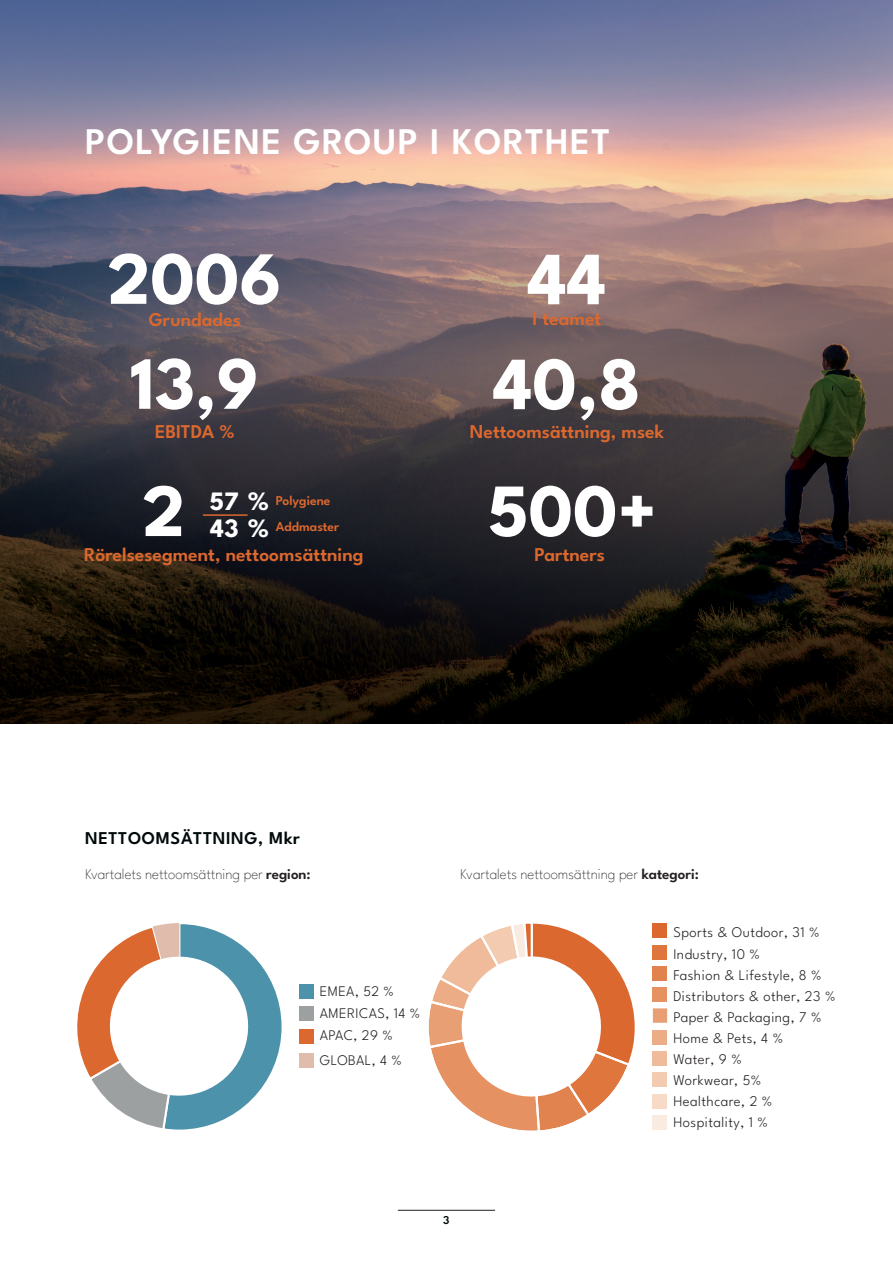
<style>
.page{position:relative;width:893px;height:1263px;background:#fff}
.page>*{position:absolute;margin:0;border:0;box-sizing:border-box;transform-origin:0 0}
.t1{font:700 75px "League Spartan";color:#fff}
.t2{font:600 37.5px "League Spartan";letter-spacing:.035em;color:#fff}
.t3{font:700 26.55px/27px "League Spartan";color:#fff}
.t4{font:600 19.5px "League Spartan";color:#dc682e}
.t5{font:600 18px "League Spartan";letter-spacing:.035em;color:#00090b}
.t6{font:100 15px "League Spartan";letter-spacing:-.005em;color:#231f20}
.t7{font:300 14.85px/21.1px "League Spartan";letter-spacing:.03em;color:#231f20}
.t8{font:300 14.7px/21.3px "League Spartan";letter-spacing:.03em;color:#231f20}
.t9{font:600 13.5px "League Spartan";color:#dc682e}
.t10{font:600 12px "League Spartan";color:#00090b}
.s1{font-weight:600}
</style>
<div class="page">
<hr style="left:398px;top:1210px;width:97px;height:1px;background:#231f20">
<img style="left:0;top:0;width:893px;height:38px">
<svg style="left:0;top:723px;width:893px;height:1px"></svg>
<img style="left:0;top:38px;width:893px;height:685px">
<hr style="left:203px;top:514px;width:45px;height:2px;background:#dc682e">
<div style="left:299px;top:985px;width:14px;height:14px;background:#4c92aa"></div>
<div style="left:299px;top:1006px;width:14px;height:14px;background:#9da0a1"></div>
<div style="left:299px;top:1029px;width:14px;height:14px;background:#db682e"></div>
<svg style="left:77px;top:923px;width:205px;height:207px"></svg>
<div style="left:299px;top:1053px;width:14px;height:14px;background:#e0bcad"></div>
<div style="left:653px;top:945px;width:14px;height:14px;background:#de763e"></div>
<svg style="left:428px;top:923px;width:207px;height:208px"></svg>
<div style="left:653px;top:924px;width:14px;height:14px;background:#db682e"></div>
<div style="left:653px;top:966px;width:14px;height:14px;background:#e1834f"></div>
<div style="left:653px;top:987px;width:14px;height:14px;background:#e59161"></div>
<div style="left:653px;top:1008px;width:14px;height:15px;background:#e89f73"></div>
<div style="left:653px;top:1030px;width:14px;height:14px;background:#ecad86"></div>
<div style="left:653px;top:1051px;width:14px;height:15px;background:#efbb9a"></div>
<div style="left:653px;top:1073px;width:14px;height:14px;background:#f3cbb1"></div>
<div style="left:653px;top:1094px;width:14px;height:14px;background:#f7dbc7"></div>
<div style="left:653px;top:1116px;width:14px;height:14px;background:#f9ebe0"></div>
<h2 class="t2" style="left:85px;top:114px;width:527px">POLYGIENE GROUP I KORTHET</h2>
<h1 class="t1" style="left:108px;top:224px;width:175px">2006</h1>
<h3 class="t4" style="left:149px;top:305px;width:94px">Grundades</h3>
<h1 class="t1" style="left:130px;top:329px;width:130px">13,9</h1>
<h3 class="t4" style="left:155px;top:418px;width:81px">EBITDA %</h3>
<h1 class="t1" style="left:143px;top:457px;width:44px">2</h1>
<h3 class="t3" style="left:210px;top:485px;width:60px">57 %<br>43 %</h3>
<p class="t9" style="left:276px;top:490px;width:56px">Polygiene</p>
<p class="t9" style="left:276px;top:516px;width:65px">Addmaster</p>
<h1 class="t1" style="left:527px;top:225px;width:80px">44</h1>
<h3 class="t4" style="left:532px;top:305px;width:70px">I teamet</h3>
<h1 class="t1" style="left:493px;top:330px;width:149px">40,8</h1>
<h3 class="t4" style="left:470px;top:417px;width:196px">Nettoomsättning, msek</h3>
<h1 class="t1" style="left:488px;top:457px;width:171px">500+</h1>
<h3 class="t4" style="left:84px;top:541px;width:281px">Rörelsesegment, nettoomsättning</h3>
<h3 class="t4" style="left:534px;top:541px;width:72px">Partners</h3>
<p class="t5" style="left:85px;top:825px;width:216px">NETTOOMSÄTTNING, Mkr</p>
<p class="t6" style="left:85px;top:863px;width:227px">Kvartalets nettoomsättning per <span class="s1">region:</span></p>
<p class="t8" style="left:320px;top:979px;width:102px">EMEA, 52 %<br>AMERICAS, 14 %</p>
<p class="t8" style="left:320px;top:1022px;width:83px;line-height:24.2px">APAC, 29 %<br>GLOBAL, 4 %</p>
<p class="t6" style="left:460px;top:863px;width:240px">Kvartalets nettoomsättning per <span class="s1">kategori:</span></p>
<p class="t7" style="left:673px;top:920px;width:164px">Sports &amp; Outdoor, 31 %<br>Industry, 10 %<br>Fashion &amp; Lifestyle, 8 %<br>Distributors &amp; other, 23 %<br>Paper &amp; Packaging, 7 %<br>Home &amp; Pets, 4 %<br>Water, 9 %<br>Workwear, 5%<br>Healthcare, 2 %<br>Hospitality, 1 %</p>
<p class="t10" style="left:443px;top:1211px;width:8px">3</p>
</div>
